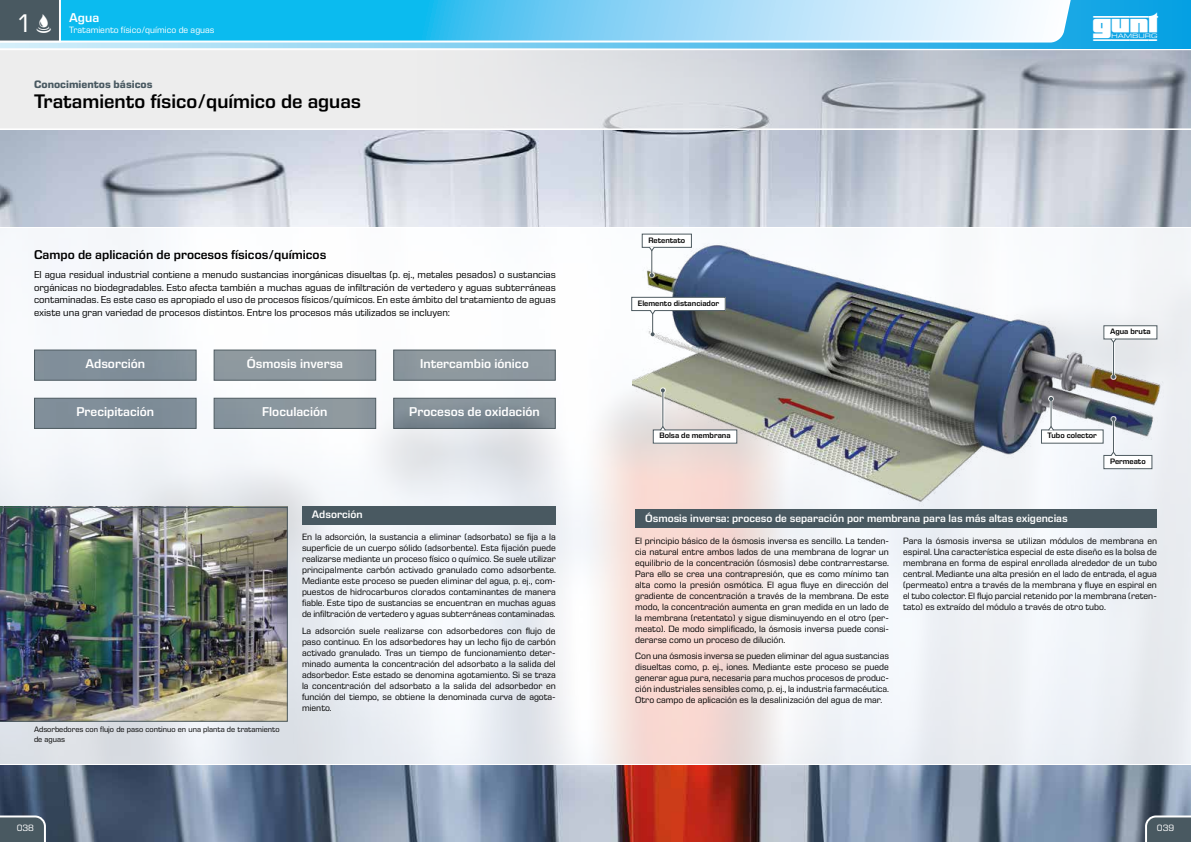
<style>
.page{position:relative;width:1191px;height:842px;background:#fff}
.page>*{position:absolute;margin:0;border:0;box-sizing:border-box;transform-origin:0 0}
.t1{font:700 39.8px "gunt 2 E Symbol";color:#fff}
.t2{font:26px "Eurostile Next LT Pro";color:#fff}
.t3{font:600 20px "Eurostile Next LT Pro";color:#000}
.t4{font:600 13px "Eurostile Next LT Pro";color:#fff}
.t5{font:600 13px "Eurostile Next LT Pro";color:#000}
.t6{font:600 11px "Eurostile Next LT Pro";color:#fff}
.t7{font:700 11px "Eurostile Next LT Pro";color:#495961}
.t8{font:10.3px/12.5px "Eurostile Next LT Pro";color:#000;text-align:justify}
.t9{font:9.3px/11px "Eurostile Next LT Pro";color:#000;text-align:justify}
.t10{font:9.3px "Eurostile Next LT Pro";color:#fff}
.t11{font:600 8px "Eurostile Next LT Pro";color:#000}
.t12{font:8px/9.6px "Eurostile Next LT Pro";color:#000}
</style>
<div class="page">
<div style="left:0;top:0;width:1191px;height:48px;background:linear-gradient(to right,#d7effa,#04a0e3)"></div>
<svg style="left:0;top:0;width:1075px;height:44px;background:#73d2f5"></svg>
<svg style="left:0;top:48px;width:1191px;height:81px;background:#d6dadf"></svg>
<img style="left:0;top:229px;width:1191px;height:534px">
<svg style="left:34px;top:349px;width:522px;height:80px"></svg>
<img style="left:0;top:507px;width:288px;height:215px">
<svg style="left:0;top:130px;width:1191px;height:97px;background:#c6ccd7"></svg>
<img style="left:0;top:765px;width:1191px;height:77px">
<svg style="left:1144px;top:814px;width:47px;height:28px"></svg>
<svg style="left:0;top:814px;width:47px;height:28px"></svg>
<div style="left:302px;top:506px;width:254px;height:19px;background:#495961"></div>
<img style="left:632px;top:194px;width:531px;height:372px">
<svg style="left:648px;top:251px;width:7px;height:27px"></svg>
<hr style="left:651px;top:244px;width:1px;height:31px;background:#4e5b61">
<svg style="left:650px;top:273px;width:4px;height:4px"></svg>
<svg style="left:1109px;top:339px;width:7px;height:41px"></svg>
<hr style="left:1113px;top:331px;width:1px;height:46px;background:#4e5b61">
<svg style="left:1111px;top:375px;width:4px;height:4px"></svg>
<svg style="left:659px;top:387px;width:7px;height:39px"></svg>
<hr style="left:662px;top:390px;width:1px;height:46px;background:#4e5b61">
<svg style="left:661px;top:388px;width:4px;height:4px"></svg>
<svg style="left:1047px;top:395px;width:7px;height:34px"></svg>
<hr style="left:1050px;top:399px;width:1px;height:37px;background:#4e5b61">
<svg style="left:1049px;top:397px;width:4px;height:4px"></svg>
<svg style="left:1109px;top:416px;width:7px;height:39px"></svg>
<hr style="left:1113px;top:419px;width:1px;height:40px;background:#4e5b61">
<svg style="left:1111px;top:417px;width:4px;height:4px"></svg>
<svg style="left:649px;top:315px;width:7px;height:22px"></svg>
<hr style="left:652px;top:303px;width:1px;height:31px;background:#4e5b61">
<svg style="left:650px;top:332px;width:4px;height:4px"></svg>
<div style="left:642px;top:234px;width:49px;height:13px;background:#fff"></div>
<div style="left:641px;top:234px;width:51px;height:14px;border:1px solid #4e5b61"></div>
<svg style="left:648px;top:247px;width:7px;height:4px"></svg>
<div style="left:1103px;top:326px;width:54px;height:13px;background:#fff"></div>
<div style="left:1103px;top:325px;width:54px;height:14px;border:1px solid #4e5b61"></div>
<svg style="left:1110px;top:338px;width:6px;height:5px"></svg>
<div style="left:653px;top:430px;width:84px;height:13px;background:#fff"></div>
<div style="left:653px;top:429px;width:84px;height:15px;border:1px solid #4e5b61"></div>
<svg style="left:659px;top:426px;width:7px;height:4px"></svg>
<div style="left:1041px;top:430px;width:62px;height:13px;background:#fff"></div>
<div style="left:1041px;top:429px;width:62px;height:15px;border:1px solid #4e5b61"></div>
<svg style="left:1048px;top:426px;width:6px;height:4px"></svg>
<div style="left:1103px;top:455px;width:49px;height:14px;background:#fff"></div>
<div style="left:1103px;top:455px;width:49px;height:14px;border:1px solid #4e5b61"></div>
<svg style="left:1110px;top:451px;width:6px;height:5px"></svg>
<div style="left:631px;top:297px;width:94px;height:14px;background:#fff"></div>
<div style="left:631px;top:297px;width:95px;height:14px;border:1px solid #4e5b61"></div>
<svg style="left:649px;top:310px;width:7px;height:5px"></svg>
<svg style="left:1093px;top:16px;width:18px;height:25px"></svg>
<svg style="left:0;top:0;width:61px;height:43px;background:#58676e"></svg>
<h2 class="t2" style="left:19px;top:9px;width:12px">1</h2>
<h3 class="t4" style="left:69px;top:10px;width:31px">Agua</h3>
<p class="t10" style="left:69px;top:24px;width:147px">Tratamiento físico/químico de aguas</p>
<p class="t7" style="left:34px;top:78px;width:120px">Conocimientos básicos</p>
<h3 class="t3" style="left:34px;top:90px;width:328px">Tratamiento físico/químico de aguas</h3>
<h3 class="t5" style="left:34px;top:248px;width:294px">Campo de aplicación de procesos físicos/químicos</h3>
<p class="t8" style="left:34px;top:268px;width:523px">El agua residual industrial contiene a menudo sustancias inorgánicas disueltas (p. ej., metales pesados) o sustancias orgánicas no biodegradables. Esto afecta también a muchas aguas de infiltración de vertedero y aguas subterráneas contaminadas. Es este caso es apropiado el uso de procesos físicos/químicos. En este ámbito del tratamiento de aguas existe una gran variedad de procesos distintos. Entre los procesos más utilizados se incluyen:</p>
<h3 class="t4" style="left:85px;top:357px;width:61px">Adsorción</h3>
<h3 class="t4" style="left:76px;top:405px;width:79px">Precipitación</h3>
<h3 class="t4" style="left:247px;top:357px;width:98px">Ósmosis inversa</h3>
<h3 class="t4" style="left:262px;top:405px;width:67px">Floculación</h3>
<h3 class="t4" style="left:420px;top:357px;width:110px">Intercambio iónico</h3>
<h3 class="t4" style="left:409px;top:405px;width:132px">Procesos de oxidación</h3>
<p class="t6" style="left:312px;top:509px;width:52px">Adsorción</p>
<p class="t9" style="left:302px;top:532px;width:256px">En la adsorción, la sustancia a eliminar (adsorbato) se fija a la superficie de un cuerpo sólido (adsorbente). Esta fijación puede realizarse mediante un proceso físico o químico. Se suele utilizar principalmente carbón activado granulado como adsorbente.<br>Mediante este proceso se pueden eliminar del agua, p. ej., com&shy;puestos de hidrocarburos clorados contaminantes de manera fiable. Este tipo de sustancias se encuentran en muchas aguas de infiltración de vertedero y aguas subterráneas contaminadas.</p>
<p class="t9" style="left:302px;top:625px;width:255px">La adsorción suele realizarse con adsorbedores con flujo de paso continuo. En los adsorbedores hay un lecho fijo de carbón activado granulado. Tras un tiempo de funcionamiento deter&shy;minado aumenta la concentración del adsorbato a la salida del adsorbedor. Este estado se denomina agotamiento. Si se traza la concentración del adsorbato a la salida del adsorbedor en función del tiempo, se obtiene la denominada curva de agota&shy;miento.</p>
<p class="t12" style="left:34px;top:725px;width:247px">Adsorbedores con flujo de paso continuo en una planta de tratamiento de aguas</p>
<h1 class="t1" style="left:1111px;top:7px;width:51px">◆■▼</h1>
<p class="t11" style="left:648px;top:235px;width:38px">Retentato</p>
<p class="t11" style="left:638px;top:299px;width:83px">Elemento distanciador</p>
<p class="t11" style="left:1110px;top:327px;width:42px">Agua bruta</p>
<p class="t11" style="left:659px;top:431px;width:73px">Bolsa de membrana</p>
<p class="t11" style="left:1047px;top:431px;width:51px">Tubo colector</p>
<p class="t11" style="left:1110px;top:457px;width:37px">Permeato</p>
<p class="t6" style="left:645px;top:512px;width:424px">Ósmosis inversa: proceso de separación por membrana para las más altas exigencias</p>
<p class="t9" style="left:635px;top:535px;width:255px">El principio básico de la ósmosis inversa es sencillo. La tenden&shy;cia natural entre ambos lados de una membrana de lograr un equilibrio de la concentración (ósmosis) debe contrarrestarse.<br>Para ello se crea una contrapresión, que es como mínimo tan alta como la presión osmótica. El agua fluye en dirección del gradiente de concentración a través de la membrana. De este modo, la concentración aumenta en gran medida en un lado de la membrana (retentato) y sigue disminuyendo en el otro (per&shy;meato). De modo simplificado, la ósmosis inversa puede consi&shy;derarse como un proceso de dilución.</p>
<p class="t9" style="left:635px;top:651px;width:255px">Con una ósmosis inversa se pueden eliminar del agua sustancias disueltas como, p. ej., iones. Mediante este proceso se puede generar agua pura, necesaria para muchos procesos de produc&shy;ción industriales sensibles como, p. ej., la industria farmacéutica.<br>Otro campo de aplicación es la desalinización del agua de mar.</p>
<p class="t9" style="left:903px;top:535px;width:255px">Para la ósmosis inversa se utilizan módulos de membrana en espiral. Una característica especial de este diseño es la bolsa de membrana en forma de espiral enrollada alrededor de un tubo central. Mediante una alta presión en el lado de entrada, el agua (permeato) entra a través de la membrana y fluye en espiral en el tubo colector. El flujo parcial retenido por la membrana (reten&shy;tato) es extraído del módulo a través de otro tubo.</p>
<p class="t10" style="left:17px;top:823px;width:19px">038</p>
<p class="t10" style="left:1157px;top:823px;width:19px">039</p>
</div>
